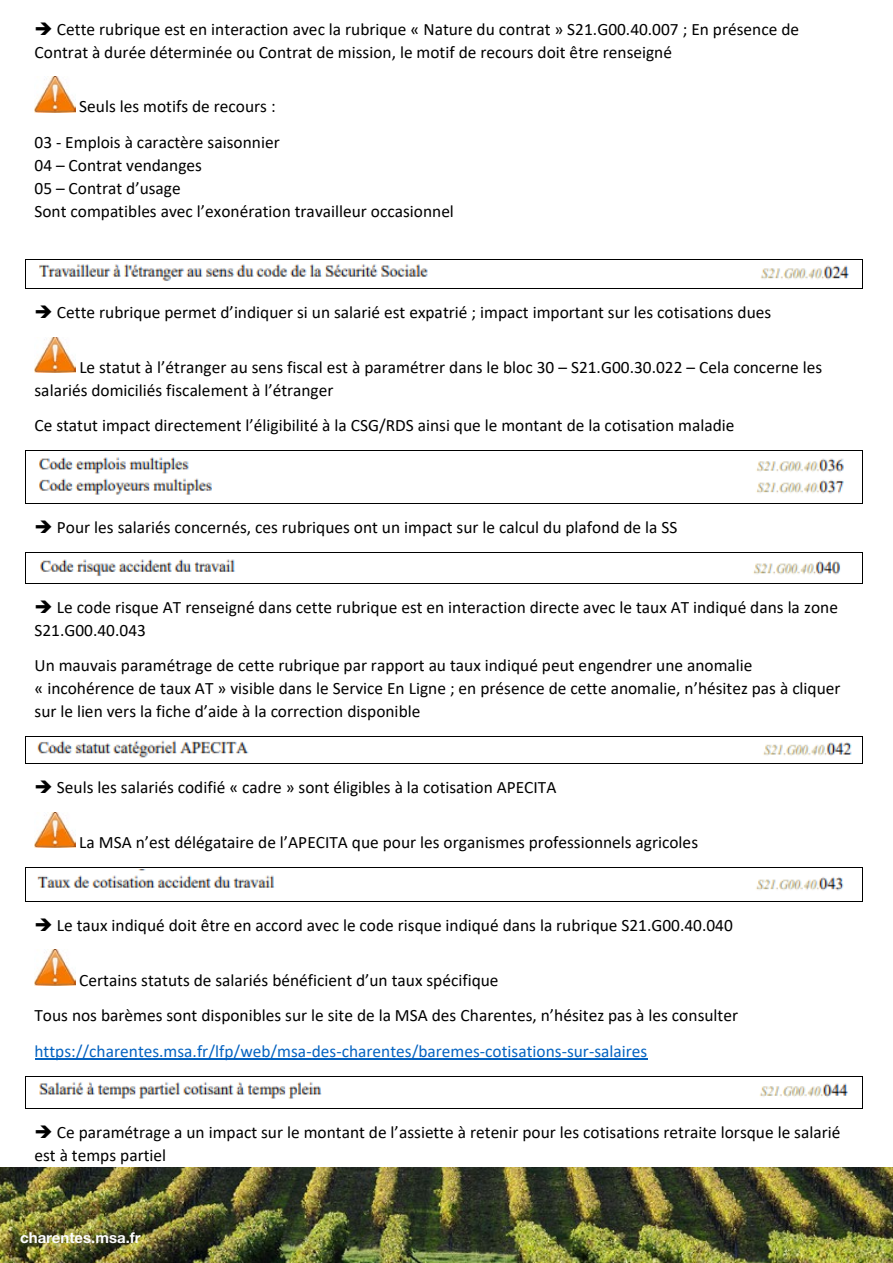
<style>
.page{position:relative;width:893px;height:1263px;background:#fff}
.page>*{position:absolute;margin:0;border:0;box-sizing:border-box;transform-origin:0 0}
.t1{font:17.4px/22.8px "Calibri";color:#000}
.t2{font:17.4px "Calibri";color:#0563c1}
.t3{font:700 15px "Helvetica Neue LT Std";color:#fdfdfe}
</style>
<div class="page">
<img style="left:0;top:1167px;width:893px;height:96px">
<hr style="left:26px;top:259px;width:836px;height:1px;background:#000">
<hr style="left:26px;top:288px;width:836px;height:1px;background:#000">
<svg style="left:25px;top:259px;width:1px;height:30px"></svg>
<svg style="left:862px;top:259px;width:1px;height:30px"></svg>
<hr style="left:26px;top:450px;width:836px;height:1px;background:#000">
<hr style="left:26px;top:503px;width:836px;height:1px;background:#000">
<hr style="left:25px;top:451px;width:1px;height:52px;background:#000">
<hr style="left:862px;top:451px;width:1px;height:52px;background:#000">
<hr style="left:26px;top:552px;width:836px;height:1px;background:#000">
<hr style="left:26px;top:583px;width:836px;height:1px;background:#000">
<hr style="left:25px;top:553px;width:1px;height:30px;background:#000">
<hr style="left:862px;top:553px;width:1px;height:30px;background:#000">
<hr style="left:26px;top:736px;width:836px;height:1px;background:#000">
<hr style="left:26px;top:763px;width:836px;height:1px;background:#000">
<svg style="left:25px;top:736px;width:1px;height:28px"></svg>
<svg style="left:862px;top:736px;width:1px;height:28px"></svg>
<hr style="left:26px;top:867px;width:836px;height:1px;background:#000">
<hr style="left:26px;top:901px;width:836px;height:1px;background:#000">
<hr style="left:25px;top:868px;width:1px;height:33px;background:#000">
<hr style="left:862px;top:868px;width:1px;height:33px;background:#000">
<hr style="left:35px;top:1059px;width:612px;height:1px;background:#0563c1">
<hr style="left:26px;top:1076px;width:836px;height:1px;background:#000">
<hr style="left:26px;top:1107px;width:836px;height:1px;background:#000">
<hr style="left:25px;top:1077px;width:1px;height:30px;background:#000">
<hr style="left:862px;top:1077px;width:1px;height:30px;background:#000">
<img style="left:35px;top:77px;width:41px;height:35px">
<img style="left:39px;top:264px;width:810px;height:17px">
<img style="left:35px;top:337px;width:41px;height:36px">
<img style="left:39px;top:457px;width:805px;height:38px">
<img style="left:40px;top:559px;width:801px;height:17px">
<img style="left:37px;top:740px;width:815px;height:18px">
<img style="left:35px;top:812px;width:41px;height:36px">
<img style="left:37px;top:869px;width:807px;height:22px">
<img style="left:35px;top:950px;width:41px;height:35px">
<img style="left:39px;top:1082px;width:809px;height:17px">
<p class="t1" style="left:35px;top:17px;width:766px">➔ Cette rubrique est en interaction avec la rubrique « Nature du contrat » S21.G00.40.007 ; En présence de<br>Contrat à durée déterminée ou Contrat de mission, le motif de recours doit être renseigné</p>
<p class="t1" style="left:35px;top:88px;width:247px;line-height:35.5px;text-align:right">Seuls les motifs de recours :<br>03 - Emplois à caractère saisonnier</p>
<p class="t1" style="left:34px;top:153px;width:421px">04 – Contrat vendanges<br>05 – Contrat d’usage<br>Sont compatibles avec l’exonération travailleur occasionnel</p>
<p class="t1" style="left:35px;top:300px;width:738px">➔ Cette rubrique permet d’indiquer si un salarié est expatrié ; impact important sur les cotisations dues</p>
<p class="t1" style="left:35px;top:355px;width:789px;text-indent:45px">Le statut à l’étranger au sens fiscal est à paramétrer dans le bloc 30 – S21.G00.30.022 – Cela concerne les salariés domiciliés fiscalement à l’étranger</p>
<p class="t1" style="left:35px;top:414px;width:701px">Ce statut impact directement l’éligibilité à la CSG/RDS ainsi que le montant de la cotisation maladie</p>
<p class="t1" style="left:35px;top:516px;width:644px">➔ Pour les salariés concernés, ces rubriques ont un impact sur le calcul du plafond de la SS</p>
<p class="t1" style="left:35px;top:595px;width:805px">➔ Le code risque AT renseigné dans cette rubrique est en interaction directe avec le taux AT indiqué dans la zone<br>S21.G00.40.043</p>
<p class="t1" style="left:35px;top:653px;width:808px">Un mauvais paramétrage de cette rubrique par rapport au taux indiqué peut engendrer une anomalie<br>« incohérence de taux AT » visible dans le Service En Ligne ; en présence de cette anomalie, n’hésitez pas à cliquer sur le lien vers la fiche d’aide à la correction disponible</p>
<p class="t1" style="left:35px;top:775px;width:523px">➔ Seuls les salariés codifié « cadre » sont éligibles à la cotisation APECITA</p>
<p class="t1" style="left:79px;top:830px;width:620px">La MSA n’est délégataire de l’APECITA que pour les organismes professionnels agricoles</p>
<p class="t1" style="left:35px;top:913px;width:700px">➔ Le taux indiqué doit être en accord avec le code risque indiqué dans la rubrique S21.G00.40.040</p>
<p class="t1" style="left:35px;top:962px;width:705px;line-height:35.5px;text-indent:45px">Certains statuts de salariés bénéficient d’un taux spécifique<br>Tous nos barèmes sont disponibles sur le site de la MSA des Charentes, n’hésitez pas à les consulter</p>
<p class="t2" style="left:35px;top:1039px;width:614px">https://charentes.msa.fr/lfp/web/msa-des-charentes/baremes-cotisations-sur-salaires</p>
<p class="t1" style="left:35px;top:1120px;width:807px">➔ Ce paramétrage a un impact sur le montant de l’assiette à retenir pour les cotisations retraite lorsque le salarié est à temps partiel</p>
<p class="t3" style="left:20px;top:1228px;width:122px">charentes.msa.fr</p>
</div>
